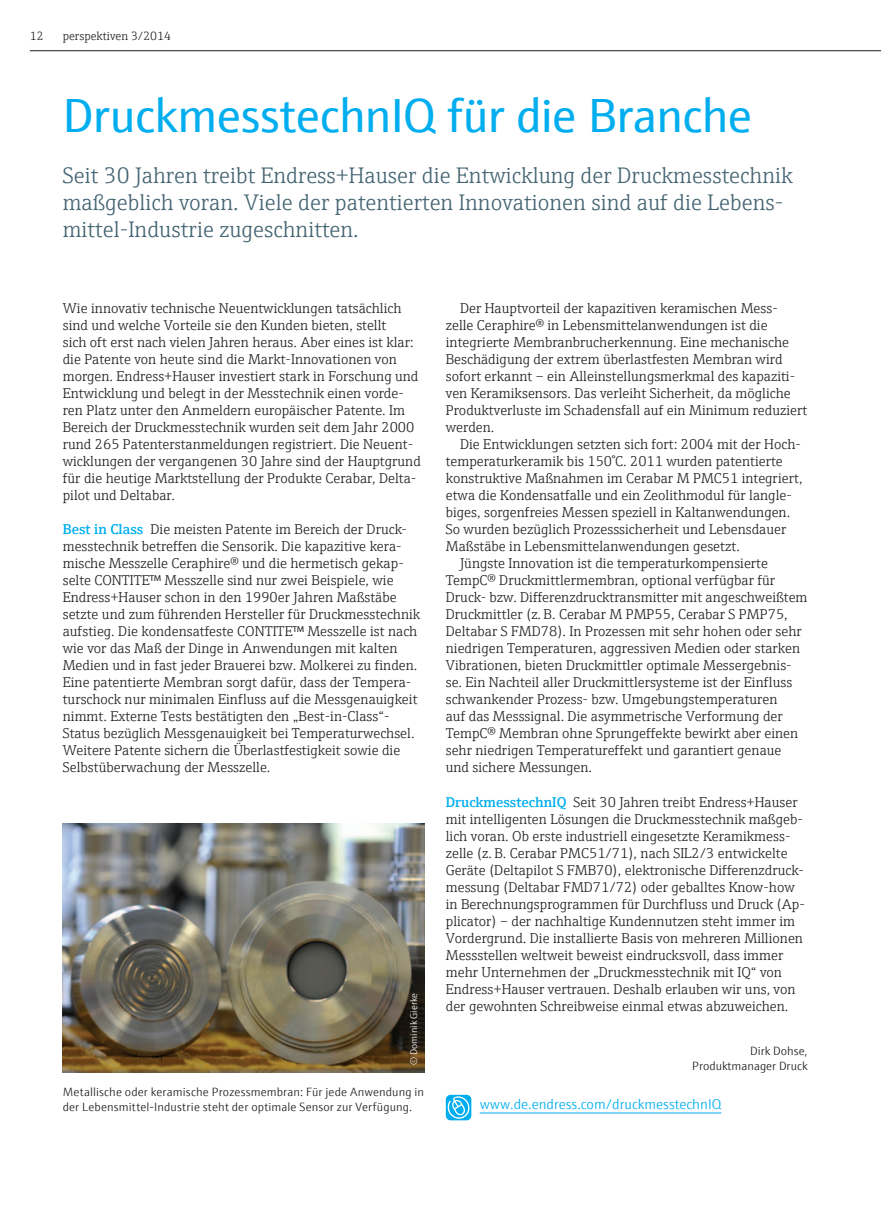
<style>
.page{position:relative;width:881px;height:1212px;background:#fff}
.page>*{position:absolute;margin:0;border:0;box-sizing:border-box;transform-origin:0 0}
.t1{font:48px "E+H Sans";letter-spacing:-.01em;color:#00aeef}
.t2{font:300 22.5px/27px "E+H Serif";color:#446472}
.t3{font:300 14.25px/17px "E+H Serif";color:#231f20}
.t4{font:300 14.25px "E+H Sans";color:#00aeef}
.t5{font:300 12px/15px "E+H Sans";letter-spacing:.01em;color:#231f20;text-align:right}
.t6{font:300 12px "E+H Serif";color:#231f20}
.t7{font:300 9.75px "E+H Sans";color:#fff}
.s1{font-weight:600;color:#00aeef}
</style>
<div class="page">
<hr style="left:30px;top:50px;width:850px;height:1px;background:#231f20">
<hr style="left:479px;top:1113px;width:242px;height:1px;background:#00aeef">
<svg style="left:445px;top:1095px;width:26px;height:25px"></svg>
<img style="left:63px;top:824px;width:361px;height:249px">
<p class="t6" style="left:30px;top:27px;width:15px">12</p>
<p class="t6" style="left:63px;top:27px;width:110px">perspektiven 3/2014</p>
<h1 class="t1" style="left:63px;top:79px;width:690px">DruckmesstechnIQ für die Branche</h1>
<h2 class="t2" style="left:63px;top:160px;width:731px">Seit 30 Jahren treibt Endress+Hauser die Entwicklung der Druckmesstechnik maßgeblich voran. Viele der patentierten Innovationen sind auf die Lebens&shy;mittel-Industrie zugeschnitten.</h2>
<p class="t3" style="left:63px;top:298px;width:359px">Wie innovativ technische Neuentwicklungen tatsächlich sind und welche Vorteile sie den Kunden bieten, stellt<br>sich oft erst nach vielen Jahren heraus. Aber eines ist klar: die Patente von heute sind die Markt-Innovationen von morgen. Endress+Hauser investiert stark in Forschung und Entwicklung und belegt in der Messtechnik einen vorde&shy;ren Platz unter den Anmeldern europäischer Patente. Im Bereich der Druckmesstechnik wurden seit dem Jahr 2000 rund 265 Patenterstanmeldungen registriert. Die Neuent&shy;wicklungen der vergangenen 30 Jahre sind der Hauptgrund für die heutige Marktstellung der Produkte Cerabar, Delta&shy;pilot und Deltabar.</p>
<p class="t3" style="left:63px;top:520px;width:359px"><span class="s1">Best in Class</span> Die meisten Patente im Bereich der Druck&shy;messtechnik betreffen die Sensorik. Die kapazitive kera&shy;mische Messzelle Ceraphire® und die hermetisch gekap&shy;selte CONTITE™ Messzelle sind nur zwei Beispiele, wie Endress+Hauser schon in den 1990er Jahren Maßstäbe setzte und zum führenden Hersteller für Druckmesstechnik aufstieg. Die kondensatfeste CONTITE™ Messzelle ist nach wie vor das Maß der Dinge in Anwendungen mit kalten Medien und in fast jeder Brauerei bzw. Molkerei zu finden.<br>Eine patentierte Membran sorgt dafür, dass der Tempera&shy;turschock nur minimalen Einfluss auf die Messgenauigkeit nimmt. Externe Tests bestätigten den „Best-in-Class“- Status bezüglich Messgenauigkeit bei Temperaturwechsel.<br>Weitere Patente sichern die Überlastfestigkeit sowie die Selbstüberwachung der Messzelle.</p>
<p class="t7" style="left:406px;top:1065px;width:74px;rotate:-90deg">© Dominik Gierke</p>
<p class="t5" style="left:63px;top:1083px;width:362px;text-align:left">Metallische oder keramische Prozessmembran: Für jede Anwendung in der Lebensmittel-Industrie steht der optimale Sensor zur Verfügung.</p>
<p class="t3" style="left:445px;top:299px;width:363px;text-indent:14px">Der Hauptvorteil der kapazitiven keramischen Mess&shy;zelle Ceraphire® in Lebensmittelanwendungen ist die integrierte Membranbrucherkennung. Eine mechanische Beschädigung der extrem überlastfesten Membran wird sofort erkannt – ein Alleinstellungsmerkmal des kapaziti&shy;ven Keramiksensors. Das verleiht Sicherheit, da mögliche Produktverluste im Schadensfall auf ein Minimum reduziert werden.</p>
<p class="t3" style="left:460px;top:435px;width:342px">Die Entwicklungen setzten sich fort: 2004 mit der Hoch-</p>
<p class="t3" style="left:445px;top:452px;width:338px">temperaturkeramik bis 150°C. 2011 wurden patentierte</p>
<p class="t3" style="left:445px;top:469px;width:358px">konstruktive Maßnahmen im Cerabar M PMC51 integriert,</p>
<p class="t3" style="left:445px;top:486px;width:347px">etwa die Kondensatfalle und ein Zeolithmodul für langle-</p>
<p class="t3" style="left:445px;top:503px;width:346px">biges, sorgenfreies Messen speziell in Kaltanwendungen.</p>
<p class="t3" style="left:445px;top:520px;width:342px">So wurden bezüglich Prozesssicherheit und Lebensdauer</p>
<p class="t3" style="left:445px;top:537px;width:295px">Maßstäbe in Lebensmittelanwendungen gesetzt.</p>
<p class="t3" style="left:460px;top:554px;width:309px">Jüngste Innovation ist die temperaturkompensierte</p>
<p class="t3" style="left:445px;top:571px;width:331px">TempC® Druckmittlermembran, optional verfügbar für</p>
<p class="t3" style="left:445px;top:588px;width:363px">Druck- bzw. Differenzdrucktransmitter mit angeschweißtem</p>
<p class="t3" style="left:445px;top:605px;width:343px">Druckmittler (z. B. Cerabar M PMP55, Cerabar S PMP75,</p>
<p class="t3" style="left:445px;top:622px;width:357px">Deltabar S FMD78). In Prozessen mit sehr hohen oder sehr</p>
<p class="t3" style="left:445px;top:639px;width:356px">niedrigen Temperaturen, aggressiven Medien oder starken</p>
<p class="t3" style="left:445px;top:656px;width:347px">Vibrationen, bieten Druckmittler optimale Messergebnis-</p>
<p class="t3" style="left:445px;top:673px;width:348px">se. Ein Nachteil aller Druckmittlersysteme ist der Einfluss</p>
<p class="t3" style="left:445px;top:690px;width:333px">schwankender Prozess- bzw. Umgebungstemperaturen</p>
<p class="t3" style="left:445px;top:707px;width:338px">auf das Messsignal. Die asymmetrische Verformung der</p>
<p class="t3" style="left:445px;top:724px;width:354px">TempC® Membran ohne Sprungeffekte bewirkt aber einen</p>
<p class="t3" style="left:445px;top:741px;width:337px">sehr niedrigen Temperatureffekt und garantiert genaue</p>
<p class="t3" style="left:445px;top:758px;width:148px">und sichere Messungen.</p>
<p class="t3" style="left:445px;top:792px;width:360px"><span class="s1">DruckmesstechnIQ</span> Seit 30 Jahren treibt Endress+Hauser mit intelligenten Lösungen die Druckmesstechnik maßgeb&shy;lich voran. Ob erste industriell eingesetzte Keramikmess&shy;zelle (z. B. Cerabar PMC51/71), nach SIL2/3 entwickelte Geräte (Deltapilot S FMB70), elektronische Differenzdruck&shy;messung (Deltabar FMD71/72) oder geballtes Know-how in Berechnungsprogrammen für Durchfluss und Druck (Ap&shy;plicator) – der nachhaltige Kundennutzen steht immer im Vordergrund. Die installierte Basis von mehreren Millionen Messstellen weltweit beweist eindrucksvoll, dass immer mehr Unternehmen der „Druckmesstechnik mit IQ“ von Endress+Hauser vertrauen. Deshalb erlauben wir uns, von der gewohnten Schreibweise einmal etwas abzuweichen.</p>
<p class="t5" style="left:692px;top:1043px;width:117px">Dirk Dohse,<br>Produktmanager Druck</p>
<p class="t4" style="left:479px;top:1093px;width:243px">www.de.endress.com/druckmesstechnIQ</p>
</div>
